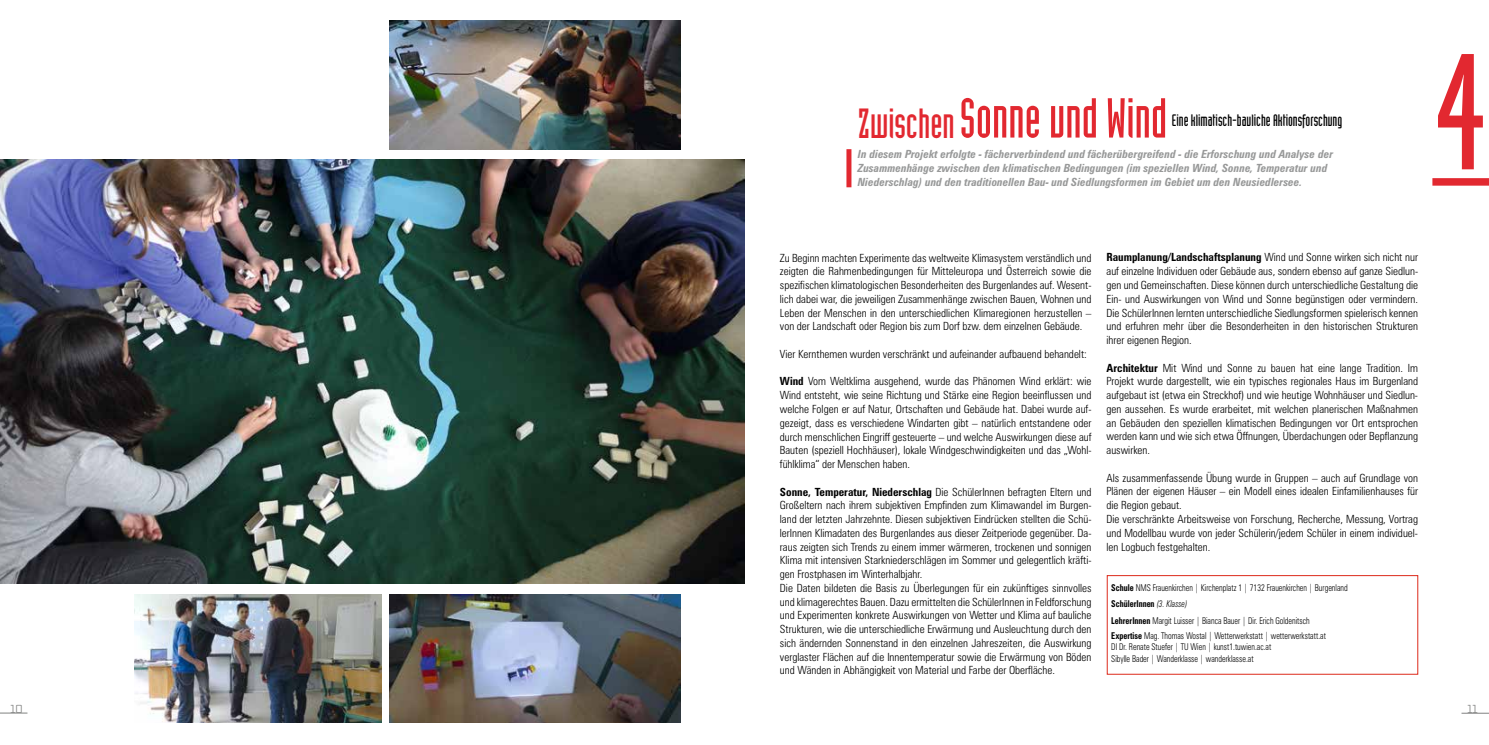
<style>
.page{position:relative;width:1489px;height:745px;background:#fff}
.page>*{position:absolute;margin:0;border:0;box-sizing:border-box;transform-origin:0 0}
.t1{font:161.25px "Industria LTCE Solid";color:#e22830}
.t2{font:55px "Industria LT Std Solid";color:#e22830}
.t3{font:16.25px "Industria LTCE Solid";color:#000}
.t4{font:300 condensed 11.25px/13.8px "Zurich BT";color:#000;text-align:justify}
.t5{font:italic 700 condensed 11.25px/13.8px "Zurich BT";color:#989999}
.t6{font:11.25px "Vox Round";color:#818281}
.t7{font:300 condensed 9.38px/16.6px "Zurich BT";color:#000;scale:.87 1}
.s1{font-size:41.25px}
.s2{font-weight:700}
.s3{font-style:italic}
</style>
<div class="page">
<svg style="left:0;top:712px;width:27px;height:1px"></svg>
<svg style="left:1461px;top:712px;width:27px;height:1px"></svg>
<div style="left:1106px;top:575px;width:311px;height:99px;border:1px solid #dd2a1b"></div>
<div style="left:846px;top:149px;width:5px;height:38px;background:#e22830"></div>
<img style="left:0;top:159px;width:744px;height:424px">
<img style="left:390px;top:594px;width:290px;height:128px">
<img style="left:135px;top:594px;width:246px;height:128px">
<img style="left:390px;top:21px;width:290px;height:128px">
<div style="left:1432px;top:178px;width:56px;height:7px;background:#e22830"></div>
<h2 class="t2" style="left:857px;top:88px;width:311px"><span class="s1">Zwischen</span>Sonne und Wind</h2>
<h3 class="t3" style="left:1171px;top:111px;width:172px">Eine klimatisch-bauliche Aktionsforschung</h3>
<p class="t5" style="left:857px;top:147px;width:477px">In diesem Projekt erfolgte - fächerverbindend und fächerübergreifend - die Erforschung und Analyse der<br>Zusammenhänge zwischen den klimatischen Bedingungen (im speziellen Wind, Sonne, Temperatur und<br>Niederschlag) und den traditionellen Bau- und Siedlungsformen im Gebiet um den Neusiedlersee.</p>
<h1 class="t1" style="left:1437px;top:24px;width:49px">4</h1>
<p class="t4" style="left:780px;top:250px;width:313px">Zu Beginn machten Experimente das weltweite Klimasystem verständlich und zeigten die Rahmenbedingungen für Mitteleuropa und Österreich sowie die spezifischen klimatologischen Besonderheiten des Burgenlandes auf. Wesent&shy;lich dabei war, die jeweiligen Zusammenhänge zwischen Bauen, Wohnen und Leben der Menschen in den unterschiedlichen Klimaregionen herzustellen – von der Landschaft oder Region bis zum Dorf bzw. dem einzelnen Gebäude.</p>
<p class="t4" style="left:780px;top:347px;width:308px">Vier Kernthemen wurden verschränkt und aufeinander aufbauend behandelt:</p>
<p class="t4" style="left:780px;top:374px;width:313px"><span class="s2">Wind</span> Vom Weltklima ausgehend, wurde das Phänomen Wind erklärt: wie Wind entsteht, wie seine Richtung und Stärke eine Region beeinflussen und welche Folgen er auf Natur, Ortschaften und Gebäude hat. Dabei wurde auf&shy;gezeigt, dass es verschiedene Windarten gibt – natürlich entstandene oder durch menschlichen Eingriff gesteuerte – und welche Auswirkungen diese auf Bauten (speziell Hochhäuser), lokale Windgeschwindigkeiten und das „Wohl&shy;fühlklima“ der Menschen haben.</p>
<p class="t4" style="left:780px;top:484px;width:313px;text-align:left"><span class="s2">Sonne, Temperatur, Niederschlag</span> Die SchülerInnen befragten Eltern und Großeltern nach ihrem subjektiven Empfinden zum Klimawandel im Burgen&shy;land der letzten Jahrzehnte. Diesen subjektiven Eindrücken stellten die Schü&shy;lerInnen Klimadaten des Burgenlandes aus dieser Zeitperiode gegenüber. Da&shy;raus zeigten sich Trends zu einem immer wärmeren, trockenen und sonnigen Klima mit intensiven Starkniederschlägen im Sommer und gelegentlich kräfti&shy;gen Frostphasen im Winterhalbjahr.<br>Die Daten bildeten die Basis zu Überlegungen für ein zukünftiges sinnvolles und klimagerechtes Bauen. Dazu ermittelten die SchülerInnen in Feldforschung und Experimenten konkrete Auswirkungen von Wetter und Klima auf bauliche Strukturen, wie die unterschiedliche Erwärmung und Ausleuchtung durch den sich ändernden Sonnenstand in den einzelnen Jahreszeiten, die Auswirkung verglaster Flächen auf die Innentemperatur sowie die Erwärmung von Böden und Wänden in Abhängigkeit von Material und Farbe der Oberfläche.</p>
<p class="t4" style="left:1106px;top:250px;width:313px"><span class="s2">Raumplanung/Landschaftsplanung</span> Wind und Sonne wirken sich nicht nur auf einzelne Individuen oder Gebäude aus, sondern ebenso auf ganze Siedlun&shy;gen und Gemeinschaften. Diese können durch unterschiedliche Gestaltung die Ein- und Auswirkungen von Wind und Sonne begünstigen oder vermindern.<br>Die SchülerInnen lernten unterschiedliche Siedlungsformen spielerisch kennen und erfuhren mehr über die Besonderheiten in den historischen Strukturen ihrer eigenen Region.</p>
<p class="t4" style="left:1106px;top:360px;width:313px"><span class="s2">Architektur</span> Mit Wind und Sonne zu bauen hat eine lange Tradition. Im Projekt wurde dargestellt, wie ein typisches regionales Haus im Burgenland aufgebaut ist (etwa ein Streckhof) und wie heutige Wohnhäuser und Siedlun&shy;gen aussehen. Es wurde erarbeitet, mit welchen planerischen Maßnahmen an Gebäuden den speziellen klimatischen Bedingungen vor Ort entsprochen werden kann und wie sich etwa Öffnungen, Überdachungen oder Bepflanzung auswirken.</p>
<p class="t4" style="left:1106px;top:470px;width:313px;text-align:left">Als zusammenfassende Übung wurde in Gruppen – auch auf Grundlage von Plänen der eigenen Häuser – ein Modell eines idealen Einfamilienhauses für die Region gebaut.<br>Die verschränkte Arbeitsweise von Forschung, Recherche, Messung, Vortrag und Modellbau wurde von jeder Schülerin/jedem Schüler in einem individuel&shy;len Logbuch festgehalten.</p>
<p class="t7" style="left:1111px;top:578px;width:273px"><span class="s2">Schule</span> NMS Frauenkirchen | Kirchenplatz 1 | 7132 Frauenkirchen | Burgenland<br><span class="s2">SchülerInnen</span> <span class="s3">(3. Klasse)<br></span><span class="s2">LehrerInnen</span> Margit Luisser | Bianca Bauer | Dir. Erich Goldenitsch</p>
<p class="t7" style="left:1111px;top:629px;width:248px;line-height:11.2px"><span class="s2">Expertise</span> Mag. Thomas Wostal | Wetterwerkstatt | wetterwerkstatt.at<br>DI Dr. Renate Stuefer | TU Wien | kunst1.tuwien.ac.at<br>Sibylle Bader | Wanderklasse | wanderklasse.at</p>
<p class="t6" style="left:10px;top:701px;width:14px">10</p>
<p class="t6" style="left:1467px;top:701px;width:12px">11</p>
</div>
